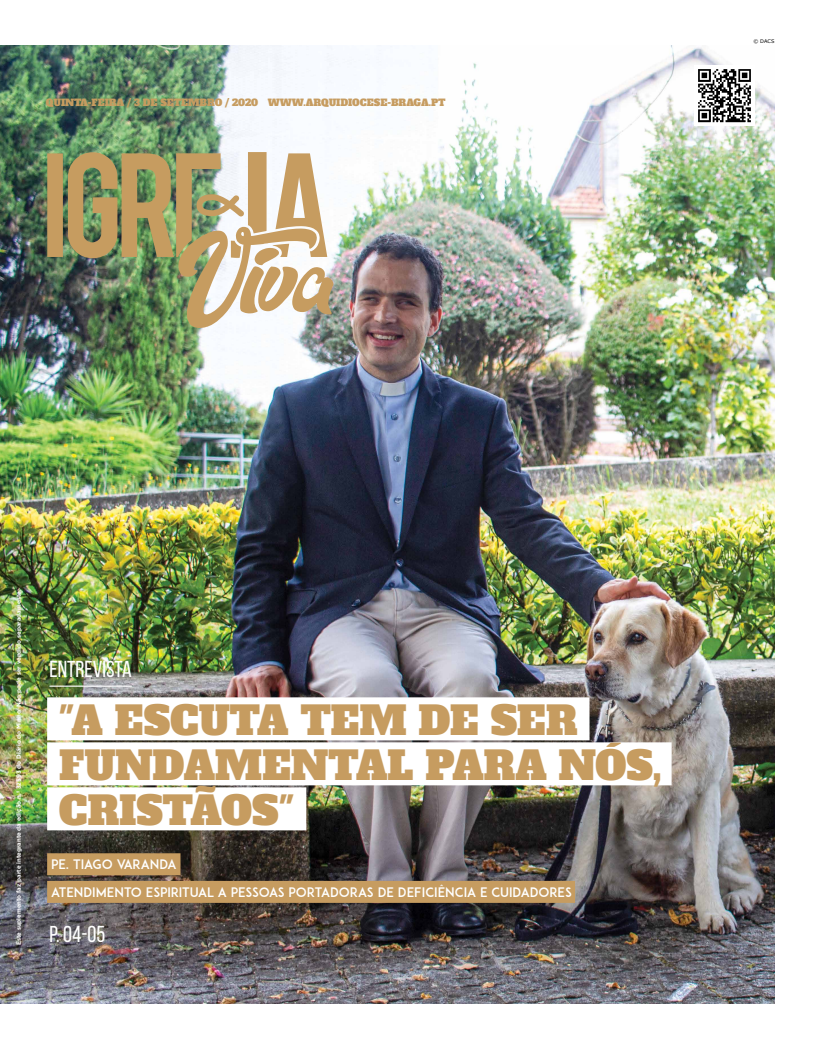
<style>
.page{position:relative;width:817px;height:1049px;background:#fff}
.page>*{position:absolute;margin:0;border:0;box-sizing:border-box;transform-origin:0 0}
.t1{font:39.2px/45px "Alfa Slab One";letter-spacing:-.005em;color:#c69c60}
.t2{font:23px "Bebas Neue";color:#fff}
.t3{font:13px/27.6px "ADAM.CGPRO";color:#fff}
.t4{font:9.5px "Alfa Slab One";color:#c69c60}
.t5{font:700 6px "Gotham";color:#fff}
.t6{font:5px "Verdana";color:#000}
</style>
<div class="page">
<img style="left:0;top:45px;width:774px;height:958px">
<img style="left:694px;top:65px;width:60px;height:60px">
<hr style="left:49px;top:685px;width:83px;height:2px;background:#fff">
<div style="left:47px;top:697px;width:542px;height:43px;background:#fff"></div>
<div style="left:47px;top:742px;width:624px;height:43px;background:#fff"></div>
<div style="left:47px;top:787px;width:259px;height:43px;background:#fff"></div>
<div style="left:47px;top:853px;width:133px;height:22px;background:#c69c60"></div>
<div style="left:47px;top:881px;width:528px;height:22px;background:#c69c60"></div>
<img style="left:47px;top:152px;width:286px;height:176px">
<h3 class="t4" style="left:46px;top:96px;width:401px">QUINTA-FEIRA / 3 DE SETEMBRO / 2020 WWW.ARQUIDIOCESE-BRAGA.PT</h3>
<p class="t6" style="left:753px;top:38px;width:22px">© DACS</p>
<p class="t5" style="left:15px;top:945px;width:357px;rotate:-90deg">Este suplemento faz parte integrante da edição n.º 32593 do Diário do Minho. Não pode ser vendido separadamente.</p>
<h2 class="t2" style="left:49px;top:657px;width:84px">ENTREVISTA</h2>
<h1 class="t1" style="left:59px;top:698px;width:604px">"A ESCUTA TEM DE SER<br>FUNDAMENTAL PARA NÓS,<br>CRISTÃOS"</h1>
<h3 class="t3" style="left:51px;top:850px;width:522px">PE. TIAGO VARANDA<br>ATENDIMENTO ESPIRITUAL A PESSOAS PORTADORAS DE DEFICIÊNCIA E CUIDADORES</h3>
<h2 class="t2" style="left:49px;top:921px;width:57px">P. 04-05</h2>
</div>
